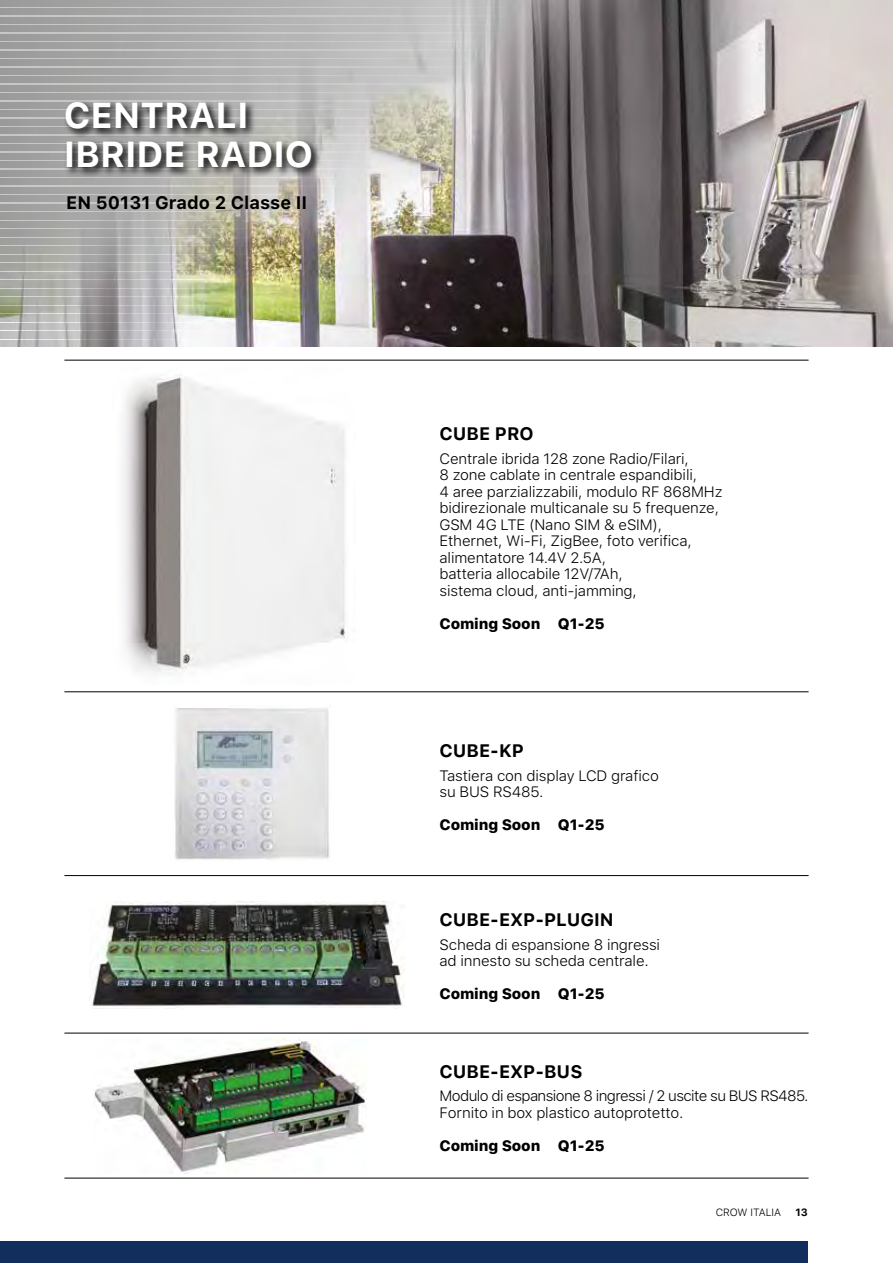
<style>
.page{position:relative;width:893px;height:1263px;background:#fff}
.page>*{position:absolute;margin:0;border:0;box-sizing:border-box;transform-origin:0 0}
.t1{font:700 36px/39px "SF Pro Text";color:#fff}
.t2{font:700 18px "SF Pro Text";color:#000}
.t3{font:300 15px/16.5px "SF Pro Text";letter-spacing:-.01em;color:#000}
.t4{font:300 15px/16.5px "SF Pro Text";letter-spacing:-.04em;color:#000}
.t5{font:800 15px "SF Pro Text";letter-spacing:-.01em;color:#000}
.t6{font:300 10.5px "SF Pro Text";color:#000}
.t7{font:700 10.5px "SF Pro Text";color:#000}
</style>
<div class="page">
<img style="left:0;top:0;width:893px;height:346px">
<img style="left:122px;top:375px;width:223px;height:300px">
<svg style="left:0;top:0;width:536px;height:6px;background:#afafaf"></svg>
<svg style="left:0;top:9px;width:527px;height:6px;background:#b0b0af"></svg>
<svg style="left:0;top:17px;width:519px;height:6px;background:#b0b0b0"></svg>
<svg style="left:0;top:26px;width:510px;height:6px;background:#b0b0b0"></svg>
<svg style="left:0;top:34px;width:502px;height:6px;background:#b1b1b1"></svg>
<svg style="left:0;top:43px;width:493px;height:6px;background:#b2b2b2"></svg>
<svg style="left:0;top:51px;width:485px;height:6px;background:#b1b1b1"></svg>
<svg style="left:0;top:77px;width:459px;height:6px;background:#b2b2b2"></svg>
<svg style="left:0;top:85px;width:451px;height:6px;background:#b3b3b2"></svg>
<svg style="left:0;top:94px;width:442px;height:6px;background:#b3b3b1"></svg>
<svg style="left:0;top:68px;width:468px;height:6px;background:#b2b2b2"></svg>
<svg style="left:0;top:60px;width:476px;height:6px;background:#b2b2b1"></svg>
<svg style="left:0;top:102px;width:434px;height:6px"></svg>
<svg style="left:0;top:111px;width:425px;height:6px"></svg>
<svg style="left:0;top:119px;width:417px;height:6px"></svg>
<svg style="left:0;top:128px;width:408px;height:6px"></svg>
<svg style="left:0;top:136px;width:400px;height:6px"></svg>
<svg style="left:0;top:162px;width:374px;height:6px"></svg>
<svg style="left:0;top:170px;width:366px;height:6px"></svg>
<svg style="left:0;top:179px;width:357px;height:6px;background:#b4b3b1"></svg>
<svg style="left:0;top:153px;width:383px;height:6px"></svg>
<svg style="left:0;top:145px;width:391px;height:6px"></svg>
<svg style="left:0;top:187px;width:349px;height:6px;background:#b4b2ae"></svg>
<svg style="left:0;top:196px;width:340px;height:6px;background:#b3b1ae"></svg>
<svg style="left:0;top:204px;width:332px;height:6px;background:#b2b0ac"></svg>
<svg style="left:0;top:213px;width:323px;height:6px;background:#b1aea7"></svg>
<svg style="left:0;top:238px;width:298px;height:6px;background:#aaa79a"></svg>
<svg style="left:0;top:247px;width:289px;height:6px;background:#aba899"></svg>
<svg style="left:0;top:255px;width:281px;height:6px;background:#aaa899"></svg>
<svg style="left:0;top:230px;width:306px;height:6px;background:#adaa9e"></svg>
<svg style="left:0;top:221px;width:315px;height:6px;background:#aeaba2"></svg>
<svg style="left:0;top:264px;width:272px;height:6px;background:#a9a799"></svg>
<svg style="left:0;top:272px;width:264px;height:7px;background:#b5b3a6"></svg>
<svg style="left:0;top:281px;width:255px;height:6px;background:#afb0a3"></svg>
<svg style="left:0;top:289px;width:247px;height:7px;background:#abae9f"></svg>
<svg style="left:0;top:298px;width:238px;height:6px"></svg>
<svg style="left:0;top:306px;width:230px;height:7px;background:#abaf9e"></svg>
<svg style="left:0;top:315px;width:221px;height:6px"></svg>
<svg style="left:0;top:323px;width:213px;height:7px"></svg>
<svg style="left:0;top:332px;width:204px;height:6px"></svg>
<svg style="left:0;top:340px;width:196px;height:7px"></svg>
<div style="left:0;top:1242px;width:808px;height:21px;background:#122e5c"></div>
<hr style="left:64px;top:691px;width:745px;height:1px;background:#000">
<img style="left:174px;top:708px;width:155px;height:152px">
<hr style="left:64px;top:360px;width:745px;height:1px;background:#000">
<img style="left:89px;top:901px;width:315px;height:107px">
<hr style="left:64px;top:875px;width:745px;height:1px;background:#000">
<hr style="left:64px;top:1033px;width:745px;height:1px;background:#000">
<hr style="left:64px;top:1178px;width:745px;height:1px;background:#000">
<img style="left:94px;top:1038px;width:273px;height:135px">
<svg style="left:63px;top:99px;width:260px;height:79px;background:#868685"></svg>
<h1 class="t1" style="left:64px;top:96px;width:251px">CENTRALI<br>IBRIDE RADIO</h1>
<p class="t2" style="left:66px;top:192px;width:243px">EN 50131 Grado 2 Classe II</p>
<p class="t2" style="left:439px;top:423px;width:96px">CUBE PRO</p>
<p class="t3" style="left:439px;top:451px;width:285px">Centrale ibrida 128 zone Radio/Filari,<br>8 zone cablate in centrale espandibili,<br>4 aree parzializzabili, modulo RF 868MHz bidirezionale multicanale su 5 frequenze, GSM 4G LTE (Nano SIM &amp; eSIM), Ethernet, Wi-Fi, ZigBee, foto verifica, alimentatore 14.4V 2.5A,<br>batteria allocabile 12V/7Ah,<br>sistema cloud, anti-jamming,</p>
<p class="t5" style="left:439px;top:615px;width:167px">Coming Soon Q1-25</p>
<p class="t2" style="left:439px;top:740px;width:86px">CUBE-KP</p>
<p class="t3" style="left:439px;top:767px;width:221px">Tastiera con display LCD grafico su BUS RS485.</p>
<p class="t5" style="left:439px;top:816px;width:167px">Coming Soon Q1-25</p>
<p class="t2" style="left:439px;top:909px;width:176px">CUBE-EXP-PLUGIN</p>
<p class="t3" style="left:439px;top:936px;width:222px">Scheda di espansione 8 ingressi ad innesto su scheda centrale.</p>
<p class="t5" style="left:439px;top:985px;width:167px">Coming Soon Q1-25</p>
<p class="t2" style="left:439px;top:1061px;width:145px">CUBE-EXP-BUS</p>
<p class="t4" style="left:439px;top:1088px;width:371px">Modulo di espansione 8 ingressi / 2 uscite su BUS RS485.<br>Fornito in box plastico autoprotetto.</p>
<p class="t5" style="left:439px;top:1136px;width:167px">Coming Soon Q1-25</p>
<p class="t6" style="left:716px;top:1204px;width:67px">CROW ITALIA</p>
<p class="t7" style="left:795px;top:1206px;width:14px">13</p>
</div>
